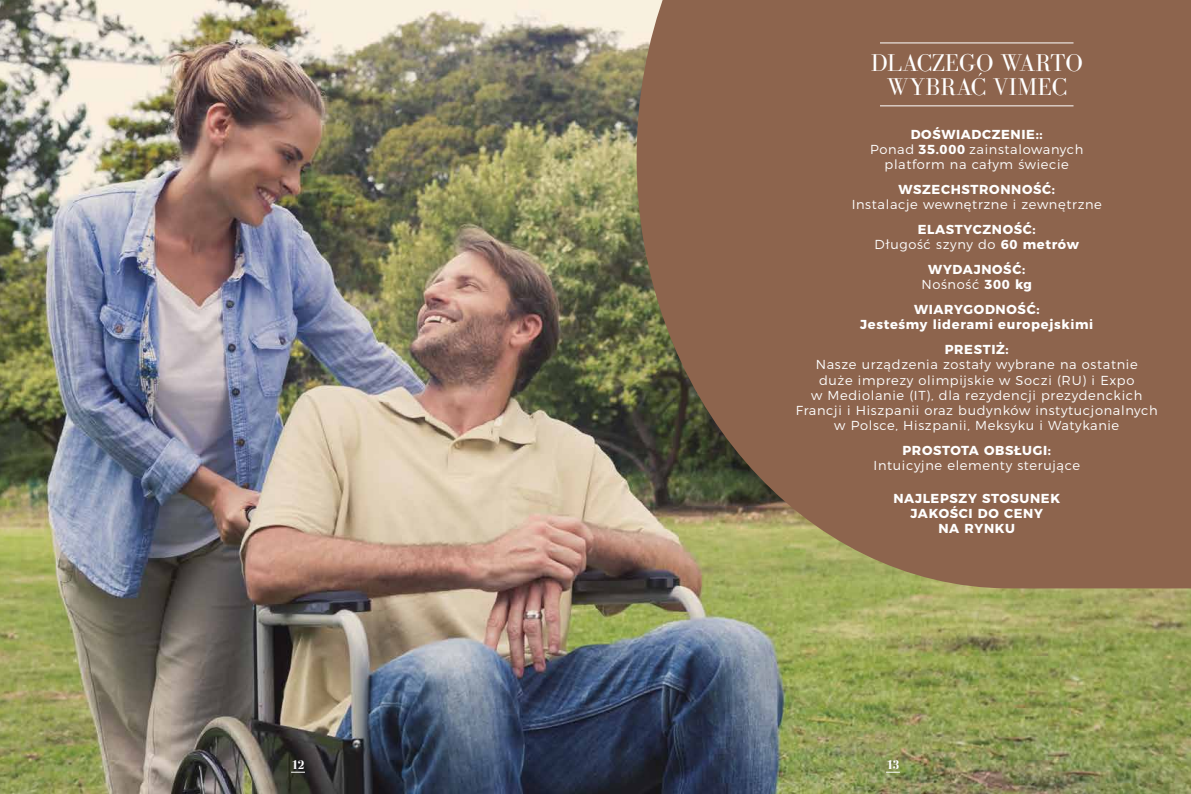
<style>
.page{position:relative;width:1191px;height:794px;background:#fff}
.page>*{position:absolute;margin:0;border:0;box-sizing:border-box;transform-origin:0 0}
.t1{font:25px/24px "Bodoni FLF";color:#fff;text-align:center}
.t2{font:300 13px/15px "Montserrat";letter-spacing:.05em;color:#fff;text-align:center}
.t3{font:700 13px/15px "Montserrat";letter-spacing:.05em;color:#fff;text-align:center}
.t4{font:700 13px "Bodoni FLF";color:#fff}
.s1{font-weight:700}
.s2{font-weight:300}
</style>
<div class="page">
<img style="left:0;top:0;width:1191px;height:794px">
<svg style="left:636px;top:0;width:555px;height:588px;fill:#8d644d"></svg>
<hr style="left:880px;top:43px;width:193px;height:1px;background:#fff">
<hr style="left:880px;top:105px;width:193px;height:1px;background:#fff">
<svg style="left:886px;top:772px;width:14px;height:1px"></svg>
<svg style="left:291px;top:772px;width:14px;height:1px"></svg>
<svg style="left:978px;top:73px;width:4px;height:3px"></svg>
<h1 class="t1" style="left:870px;top:51px;width:214px">DLACZEGO WARTO<br>WYBRAC VIMEC</h1>
<p class="t2" style="left:870px;top:127px;width:215px"><span class="s1">DOŚWIADCZENIE::<br></span>Ponad <span class="s1">35.000</span> zainstalowanych platform na całym świecie</p>
<p class="t3" style="left:898px;top:182px;width:158px">WSZECHSTRONNOŚĆ:</p>
<p class="t2" style="left:851px;top:197px;width:252px">Instalacje wewnętrzne i zewnętrzne</p>
<p class="t3" style="left:874px;top:222px;width:206px">ELASTYCZNOŚĆ:<br><span class="s2">Długość szyny do</span> 60 metrów</p>
<p class="t3" style="left:921px;top:262px;width:112px">WYDAJNOŚĆ:<br><span class="s2">Nośność</span> 300 kg</p>
<p class="t3" style="left:860px;top:302px;width:235px">WIARYGODNOŚĆ:<br>Jesteśmy liderami europejskimi</p>
<p class="t3" style="left:944px;top:342px;width:66px">PRESTIŻ:</p>
<p class="t2" style="left:796px;top:357px;width:363px">Nasze urządzenia zostały wybrane na ostatnie<br>duże imprezy olimpijskie w Soczi (RU) i Expo<br>w Mediolanie (IT), dla rezydencji prezydenckich Francji i Hiszpanii oraz budynków instytucjonalnych w Polsce, Hiszpanii, Meksyku i Watykanie</p>
<p class="t3" style="left:902px;top:442px;width:150px">PROSTOTA OBSŁUGI:</p>
<p class="t2" style="left:873px;top:457px;width:208px">Intuicyjne elementy sterujące</p>
<p class="t3" style="left:893px;top:491px;width:168px">NAJLEPSZY STOSUNEK<br>JAKOŚCI DO CENY<br>NA RYNKU</p>
<p class="t4" style="left:291px;top:757px;width:15px">12</p>
<p class="t4" style="left:886px;top:757px;width:15px">13</p>
</div>
